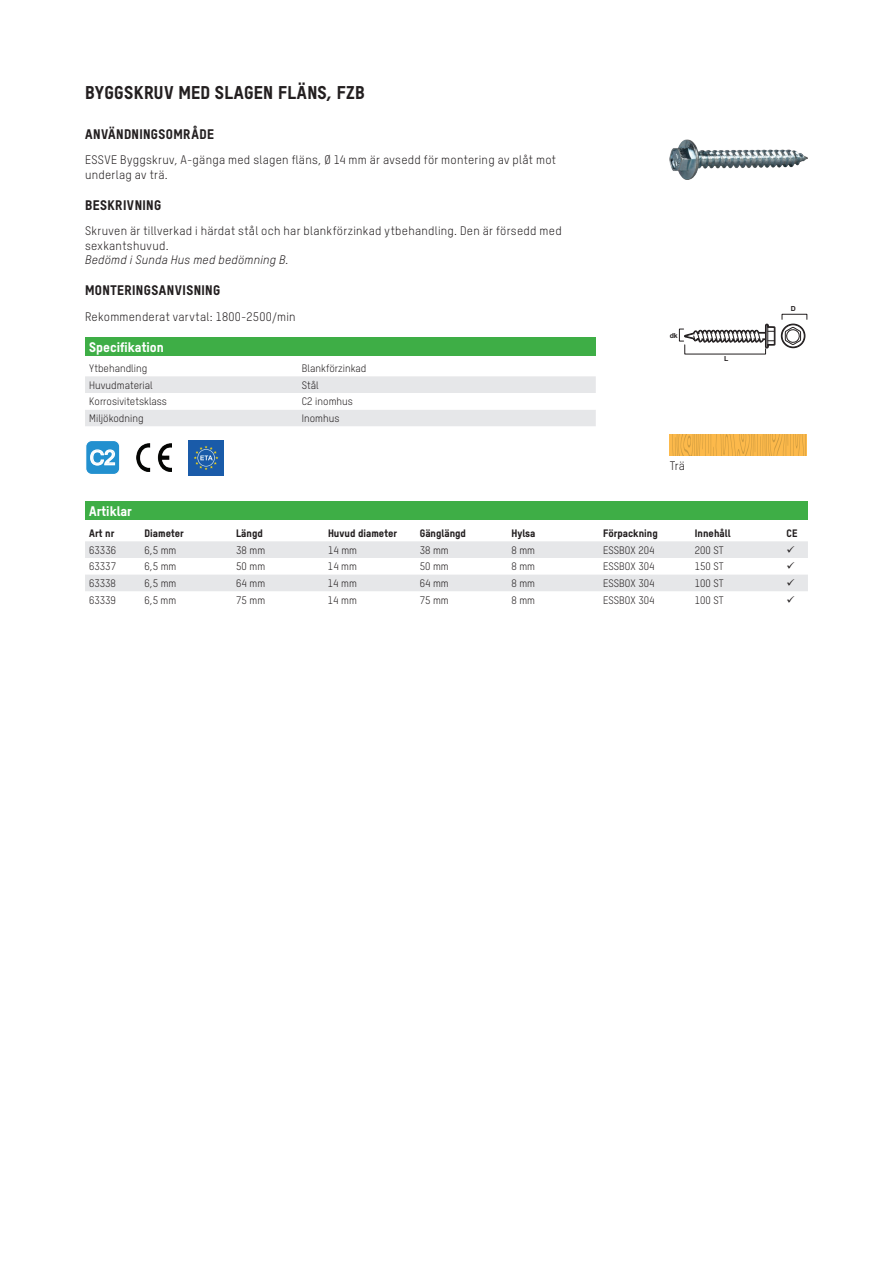
<style>
.page{position:relative;width:893px;height:1263px;background:#fff}
.page>*{position:absolute;margin:0;border:0;box-sizing:border-box;transform-origin:0 0}
.t1{font:20.1px "Microsoft Sans Serif";color:#fff}
.t2{font:18px "T Star Pro Heavy";letter-spacing:.015em;color:#231f20}
.t3{font:13.5px "T Star Pro Heavy";letter-spacing:.03em;color:#231f20}
.t4{font:13.5px "T Star Pro Heavy";color:#fff}
.t5{font:12px/14.4px "T Star Pro Regular";letter-spacing:.02em;color:#231f20}
.t6{font:italic 12px "T Star Pro Regular";letter-spacing:.02em;color:#231f20}
.t7{font:10.5px "T Star Pro Regular";color:#231f20}
.t8{font:10.5px "T Star Pro Heavy";color:#231f20}
.t9{font:700 6.9px "Arial";color:#231f20}
</style>
<div class="page">
<div style="left:85px;top:337px;width:511px;height:19px;background:#3eae46"></div>
<svg style="left:85px;top:376px;width:511px;height:50px"></svg>
<div style="left:86px;top:440px;width:34px;height:34px;background:#2290cf;border-radius:6px"></div>
<div style="left:85px;top:440px;width:35px;height:35px;border:1px solid #fff;border-radius:6px"></div>
<svg style="left:90px;top:449px;width:26px;height:17px"></svg>
<img style="left:137px;top:444px;width:35px;height:28px">
<img style="left:188px;top:440px;width:35px;height:35px">
<img style="left:670px;top:139px;width:137px;height:40px">
<svg style="left:679px;top:314px;width:128px;height:41px"></svg>
<div style="left:670px;top:434px;width:137px;height:21px;background:#fcb94b"></div>
<svg style="left:672px;top:434px;width:134px;height:21px"></svg>
<div style="left:85px;top:501px;width:723px;height:19px;background:#3eae46"></div>
<svg style="left:85px;top:541px;width:723px;height:50px"></svg>
<h2 class="t2" style="left:85px;top:79px;width:281px">BYGGSKRUV MED SLAGEN FLÄNS, FZB</h2>
<p class="t3" style="left:85px;top:123px;width:130px">ANVÄNDNINGSOMRÅDE</p>
<p class="t5" style="left:85px;top:152px;width:472px">ESSVE Byggskruv, A-gänga med slagen fläns, Ø 14 mm är avsedd för montering av plåt mot underlag av trä.</p>
<p class="t3" style="left:85px;top:194px;width:78px">BESKRIVNING</p>
<p class="t5" style="left:85px;top:223px;width:478px">Skruven är tillverkad i härdat stål och har blankförzinkad ytbehandling. Den är försedd med sexkantshuvud.</p>
<p class="t6" style="left:85px;top:251px;width:205px">Bedömd i Sunda Hus med bedömning B.</p>
<p class="t3" style="left:85px;top:280px;width:137px">MONTERINGSANVISNING</p>
<p class="t5" style="left:85px;top:309px;width:212px">Rekommenderat varvtal: 1800-2500/min</p>
<p class="t4" style="left:89px;top:337px;width:76px">Specifikation</p>
<p class="t7" style="left:89px;top:361px;width:59px">Ytbehandling</p>
<p class="t7" style="left:302px;top:361px;width:66px">Blankförzinkad</p>
<p class="t7" style="left:89px;top:378px;width:65px">Huvudmaterial</p>
<p class="t7" style="left:302px;top:378px;width:18px">Stål</p>
<p class="t7" style="left:89px;top:394px;width:79px">Korrosivitetsklass</p>
<p class="t7" style="left:302px;top:394px;width:52px">C2 inomhus</p>
<p class="t7" style="left:89px;top:411px;width:56px">Miljökodning</p>
<p class="t7" style="left:302px;top:411px;width:39px">Inomhus</p>
<h1 class="t1" style="left:90px;top:444px;width:27px">C2</h1>
<p class="t9" style="left:670px;top:330px;width:10px">dk</p>
<p class="t5" style="left:670px;top:458px;width:17px">Trä</p>
<p class="t9" style="left:724px;top:354px;width:6px">L</p>
<p class="t9" style="left:791px;top:303px;width:7px">D</p>
<p class="t4" style="left:89px;top:501px;width:44px">Artiklar</p>
<p class="t8" style="left:89px;top:525px;width:26px">Art nr</p>
<p class="t8" style="left:145px;top:525px;width:41px">Diameter</p>
<p class="t8" style="left:236px;top:525px;width:28px">Längd</p>
<p class="t8" style="left:328px;top:525px;width:70px">Huvud diameter</p>
<p class="t8" style="left:420px;top:525px;width:48px">Gänglängd</p>
<p class="t8" style="left:511px;top:525px;width:26px">Hylsa</p>
<p class="t8" style="left:603px;top:525px;width:56px">Förpackning</p>
<p class="t8" style="left:695px;top:525px;width:37px">Innehåll</p>
<p class="t8" style="left:787px;top:525px;width:12px">CE</p>
<p class="t7" style="left:89px;top:543px;width:28px">63336</p>
<p class="t7" style="left:145px;top:543px;width:33px">6,5 mm</p>
<p class="t7" style="left:236px;top:543px;width:31px">38 mm</p>
<p class="t7" style="left:328px;top:543px;width:31px">14 mm</p>
<p class="t7" style="left:420px;top:543px;width:31px">38 mm</p>
<p class="t7" style="left:511px;top:543px;width:25px">8 mm</p>
<p class="t7" style="left:603px;top:543px;width:53px">ESSBOX 204</p>
<p class="t7" style="left:695px;top:543px;width:30px">200 ST</p>
<p class="t7" style="left:89px;top:559px;width:28px">63337</p>
<p class="t7" style="left:145px;top:559px;width:33px">6,5 mm</p>
<p class="t7" style="left:236px;top:559px;width:31px">50 mm</p>
<p class="t7" style="left:328px;top:559px;width:31px">14 mm</p>
<p class="t7" style="left:420px;top:559px;width:31px">50 mm</p>
<p class="t7" style="left:511px;top:559px;width:25px">8 mm</p>
<p class="t7" style="left:603px;top:559px;width:53px">ESSBOX 304</p>
<p class="t7" style="left:695px;top:559px;width:30px">150 ST</p>
<p class="t7" style="left:89px;top:576px;width:28px">63338</p>
<p class="t7" style="left:145px;top:576px;width:33px">6,5 mm</p>
<p class="t7" style="left:236px;top:576px;width:31px">64 mm</p>
<p class="t7" style="left:328px;top:576px;width:31px">14 mm</p>
<p class="t7" style="left:420px;top:576px;width:31px">64 mm</p>
<p class="t7" style="left:511px;top:576px;width:25px">8 mm</p>
<p class="t7" style="left:603px;top:576px;width:53px">ESSBOX 304</p>
<p class="t7" style="left:695px;top:576px;width:30px">100 ST</p>
<p class="t7" style="left:89px;top:592px;width:28px">63339</p>
<p class="t7" style="left:144px;top:592px;width:33px">6,5 mm</p>
<p class="t7" style="left:236px;top:592px;width:31px">75 mm</p>
<p class="t7" style="left:328px;top:592px;width:31px">14 mm</p>
<p class="t7" style="left:420px;top:592px;width:31px">75 mm</p>
<p class="t7" style="left:511px;top:592px;width:25px">8 mm</p>
<p class="t7" style="left:603px;top:592px;width:53px">ESSBOX 304</p>
<p class="t7" style="left:695px;top:592px;width:30px">100 ST</p>
</div>
